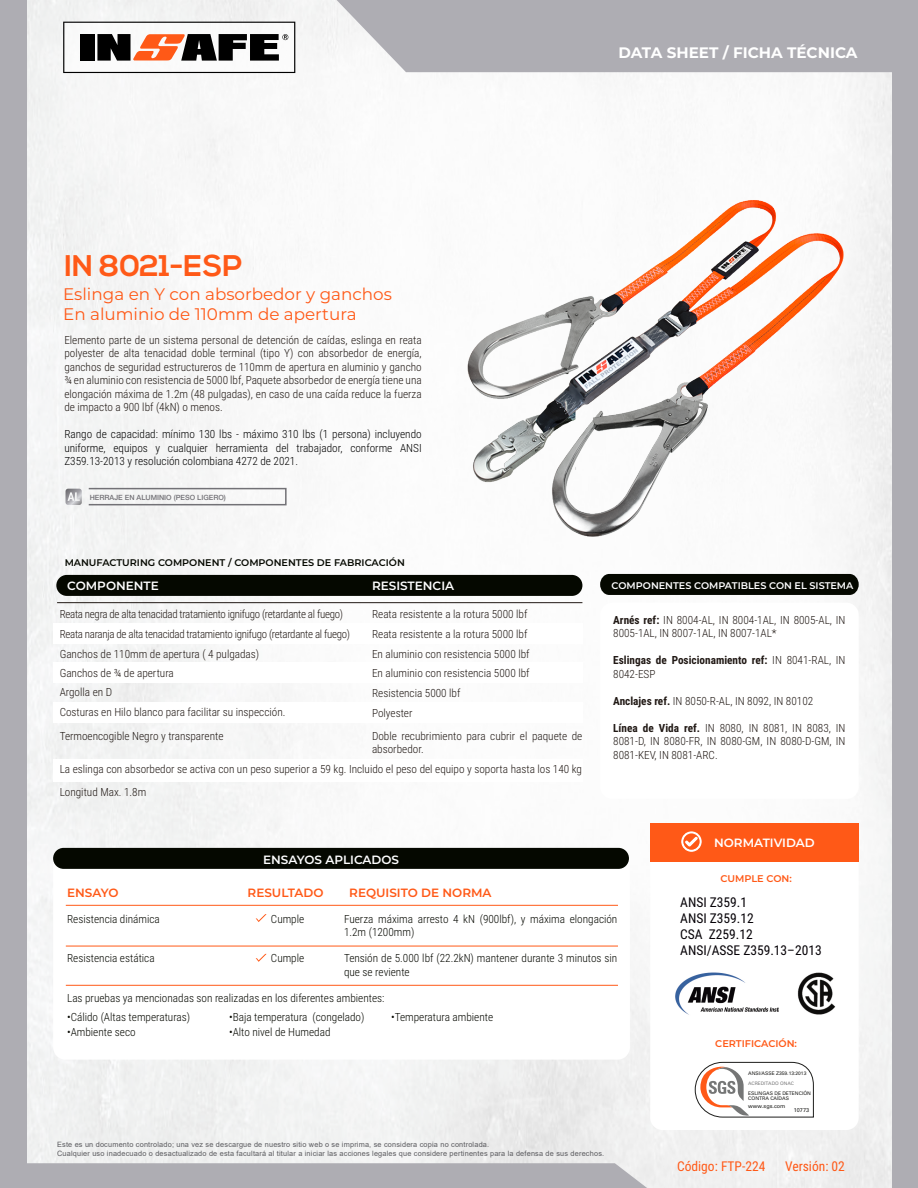
<style>
.page{position:relative;width:918px;height:1188px;background:#fff}
.page>*{position:absolute;margin:0;border:0;box-sizing:border-box;transform-origin:0 0}
.t1{font:700 29.85px "Nexa";color:#ff5917}
.t2{font:16.8px/20.1px "Montserrat";color:#ff5917}
.t3{font:700 15.15px "Montserrat";color:#fff}
.t4{font:13.5px/16.2px "Roboto Condensed";color:#070308}
.t5{font:13.5px "Roboto Condensed";color:#ff5917}
.t6{font:600 12px "Montserrat";color:#fff}
.t7{font:600 12px "Montserrat";color:#ff5917}
.t8{font:300 11.25px/13.5px "Roboto Condensed";color:#211915}
.t9{font:300 11.25px/13.5px "Roboto Condensed";color:#060800}
.t10{font:300 11.25px/13.5px "Roboto Condensed";color:#000;text-align:justify}
.t11{font:300 11.25px "Roboto Condensed";letter-spacing:-.025em;color:#211915}
.t12{font:700 11.25px/13.5px "Roboto Condensed";color:#211915}
.t13{font:600 9.75px "Montserrat";color:#ff5917}
.t14{font:600 9.6px "Montserrat";color:#050800}
.t15{font:600 9.6px "Montserrat";color:#fff}
.t16{font:7.35px/9px "Arial";letter-spacing:.025em;color:#5b5b5f}
.t17{font:500 7.2px "Helvetica Neue";color:#727176}
.t18{font:5.55px "Univers";color:#1d1d1b}
.t19{font:4.95px/5.2px "Univers";color:#1d1d1b}
.t20{font:4.65px "Univers";color:#787879}
.s1{font-weight:700}
.s2{font-weight:300}
</style>
<div class="page">
<img style="left:26px;top:0;width:866px;height:1188px">
<div style="left:600px;top:603px;width:259px;height:196px;background:#fff;border-radius:12px"></div>
<div style="left:53px;top:848px;width:577px;height:212px;background:#fff;border-radius:12px"></div>
<div style="left:336px;top:0;width:556px;height:72px;background:#aeadb3"></div>
<div style="left:26px;top:1163px;width:621px;height:25px;background:#aeadb3"></div>
<div style="left:600px;top:574px;width:259px;height:21px;background:#050800"></div>
<div style="left:53px;top:848px;width:576px;height:21px;background:#050800;border-radius:10px"></div>
<hr style="left:66px;top:905px;width:552px;height:1px;background:#ff5917">
<div style="left:53px;top:623px;width:529px;height:21px;background:#fff"></div>
<div style="left:53px;top:662px;width:529px;height:21px;background:#fff"></div>
<div style="left:53px;top:702px;width:529px;height:21px;background:#fff"></div>
<div style="left:54px;top:759px;width:529px;height:23px;background:#fff"></div>
<div style="left:56px;top:575px;width:526px;height:21px;background:#050800;border-radius:10px"></div>
<hr style="left:57px;top:602px;width:525px;height:1px;background:#211915">
<img style="left:450px;top:175px;width:403px;height:391px">
<hr style="left:66px;top:946px;width:552px;height:1px;background:#ff5917">
<svg style="left:256px;top:914px;width:11px;height:8px"></svg>
<hr style="left:66px;top:985px;width:552px;height:1px;background:#ff5917">
<svg style="left:256px;top:954px;width:11px;height:8px"></svg>
<svg style="left:63px;top:22px;width:232px;height:51px"></svg>
<div style="left:0;top:0;width:26px;height:1188px;background:#aeadb3"></div>
<div style="left:892px;top:0;width:26px;height:1188px;background:#aeadb3"></div>
<svg style="left:66px;top:489px;width:16px;height:16px"></svg>
<div style="left:88px;top:488px;width:199px;height:17px;border:2px solid #727176"></div>
<div style="left:650px;top:824px;width:209px;height:306px;background:#fff;border-radius:12px"></div>
<div style="left:650px;top:823px;width:209px;height:38px;background:#ff5917"></div>
<svg style="left:681px;top:832px;width:21px;height:20px"></svg>
<img style="left:797px;top:973px;width:39px;height:42px">
<img style="left:675px;top:972px;width:103px;height:43px">
<svg style="left:695px;top:1062px;width:119px;height:56px"></svg>
<h3 class="t3" style="left:618px;top:42px;width:241px">DATA SHEET / FICHA TÉCNICA</h3>
<h1 class="t1" style="left:64px;top:248px;width:180px">IN 8021-ESP</h1>
<h2 class="t2" style="left:63px;top:284px;width:330px">Eslinga en Y con absorbedor y ganchos<br>En aluminio de 110mm de apertura</h2>
<p class="t8" style="left:64px;top:333px;width:359px;text-align:justify">Elemento parte de un sistema personal de detención de caídas, eslinga en reata polyester de alta tenacidad doble terminal (tipo Y) con absorbedor de energía, ganchos de seguridad estructureros de 110mm de apertura en aluminio y gancho ¾ en aluminio con resistencia de 5000 lbf, Paquete absorbedor de energía tiene una elongación máxima de 1.2m (48 pulgadas), en caso de una caída reduce la fuerza de impacto a 900 lbf (4kN) o menos.</p>
<p class="t10" style="left:64px;top:427px;width:359px">Rango de capacidad: mínimo 130 lbs - máximo 310 lbs (1 persona) incluyendo uniforme, equipos y cualquier herramienta del trabajador, conforme ANSI Z359.13-2013 y resolución colombiana 4272 de 2021.</p>
<p class="t17" style="left:90px;top:493px;width:138px">HERRAJE EN ALUMINIO (PESO LIGERO)</p>
<p class="t14" style="left:65px;top:556px;width:342px">MANUFACTURING COMPONENT / COMPONENTES DE FABRICACIÓN</p>
<p class="t6" style="left:67px;top:578px;width:93px">COMPONENTE</p>
<p class="t6" style="left:372px;top:578px;width:84px">RESISTENCIA</p>
<p class="t8" style="left:60px;top:624px;width:292px;line-height:19.6px">Reata naranja de alta tenacidad tratamiento ignifugo (retardante al fuego)<br>Ganchos de 110mm de apertura ( 4 pulgadas)<br>Ganchos de ¾ de apertura<br>Argolla en D<br>Costuras en Hilo blanco para facilitar su inspección.</p>
<p class="t8" style="left:60px;top:729px;width:165px">Termoencogible Negro y transparente</p>
<p class="t8" style="left:60px;top:758px;width:524px;line-height:22px">La eslinga con absorbedor se activa con un peso superior a 59 kg. Incluido el peso del equipo y soporta hasta los 140 kg<br>Longitud Max. 1.8m</p>
<p class="t11" style="left:60px;top:607px;width:285px">Reata negra de alta tenacidad tratamiento ignifugo (retardante al fuego)</p>
<p class="t8" style="left:372px;top:604px;width:159px;line-height:19.6px">Reata resistente a la rotura 5000 lbf Reata resistente a la rotura 5000 lbf En aluminio con resistencia 5000 lbf En aluminio con resistencia 5000 lbf Resistencia 5000 lbf</p>
<p class="t8" style="left:372px;top:729px;width:212px">Doble recubrimiento para cubrir el paquete de absorbedor.</p>
<p class="t8" style="left:372px;top:706px;width:42px">Polyester</p>
<p class="t6" style="left:263px;top:851px;width:138px">ENSAYOS APLICADOS</p>
<p class="t15" style="left:612px;top:579px;width:243px">COMPONENTES COMPATIBLES CON EL SISTEMA</p>
<p class="t8" style="left:613px;top:612px;width:234px"><span class="s1">Arnés ref:</span> IN 8004-AL, IN 8004-1AL, IN 8005-AL, IN<br>8005-1AL, IN 8007-1AL, IN 8007-1AL*</p>
<p class="t12" style="left:613px;top:653px;width:234px">Eslingas de Posicionamiento ref: <span class="s2">IN 8041-RAL, IN<br>8042-ESP</span></p>
<p class="t8" style="left:613px;top:693px;width:202px"><span class="s1">Anclajes ref.</span> IN 8050-R-AL, IN 8092, IN 80102</p>
<p class="t8" style="left:613px;top:720px;width:234px;text-align:justify"><span class="s1">Línea de Vida ref.</span> IN 8080, IN 8081, IN 8083, IN 8081-D, IN 8080-FR, IN 8080-GM, IN 8080-D-GM, IN 8081-KEV, IN 8081-ARC.</p>
<p class="t6" style="left:714px;top:834px;width:102px">NORMATIVIDAD</p>
<p class="t13" style="left:720px;top:871px;width:73px">CUMPLE CON:</p>
<p class="t7" style="left:67px;top:884px;width:53px">ENSAYO</p>
<p class="t7" style="left:248px;top:884px;width:78px">RESULTADO</p>
<p class="t7" style="left:349px;top:884px;width:144px">REQUISITO DE NORMA</p>
<p class="t9" style="left:67px;top:911px;width:94px">Resistencia dinámica</p>
<p class="t9" style="left:271px;top:911px;width:35px">Cumple</p>
<p class="t9" style="left:344px;top:911px;width:275px">Fuerza máxima arresto 4 kN (900lbf), y máxima elongación<br>1.2m (1200mm)</p>
<p class="t9" style="left:67px;top:951px;width:89px">Resistencia estática</p>
<p class="t9" style="left:271px;top:951px;width:35px">Cumple</p>
<p class="t9" style="left:344px;top:951px;width:275px">Tensión de 5.000 lbf (22.2kN) mantener durante 3 minutos sin que se reviente</p>
<p class="t9" style="left:67px;top:991px;width:319px">Las pruebas ya mencionadas son realizadas en los diferentes ambientes:</p>
<p class="t9" style="left:67px;top:1010px;width:125px">•Cálido (Altas temperaturas)</p>
<p class="t9" style="left:229px;top:1010px;width:137px">•Baja temperatura (congelado)</p>
<p class="t9" style="left:391px;top:1010px;width:104px">•Temperatura ambiente</p>
<p class="t9" style="left:67px;top:1025px;width:70px">•Ambiente seco</p>
<p class="t9" style="left:229px;top:1025px;width:103px">•Alto nivel de Humedad</p>
<p class="t16" style="left:57px;top:1139px;width:549px">Este es un documento controlado; una vez se descargue de nuestro sitio web o se imprima, se considera copia no controlada.<br>Cualquier uso inadecuado o desactualizado de esta facultará al titular a iniciar las acciones legales que considere pertinentes para la defensa de sus derechos.</p>
<p class="t4" style="left:680px;top:893px;width:143px">ANSI Z359.1<br>ANSI Z359.12<br>CSA Z259.12<br>ANSI/ASSE Z359.13–2013</p>
<p class="t13" style="left:715px;top:1036px;width:83px">CERTIFICACIÓN:</p>
<p class="t19" style="left:748px;top:1070px;width:60px">ANSI/ASSE Z359.13:2013</p>
<p class="t19" style="left:748px;top:1090px;width:64px">ESLINGAS DE DETENCIÓN<br>CONTRA CAÍDAS</p>
<p class="t18" style="left:794px;top:1107px;width:17px">10773</p>
<p class="t20" style="left:748px;top:1080px;width:47px">ACREDITADO ONAC</p>
<p class="t18" style="left:748px;top:1103px;width:39px">www.sgs.com</p>
<p class="t5" style="left:677px;top:1156px;width:90px">Código: FTP-224</p>
<p class="t5" style="left:785px;top:1156px;width:61px">Versión: 02</p>
</div>
